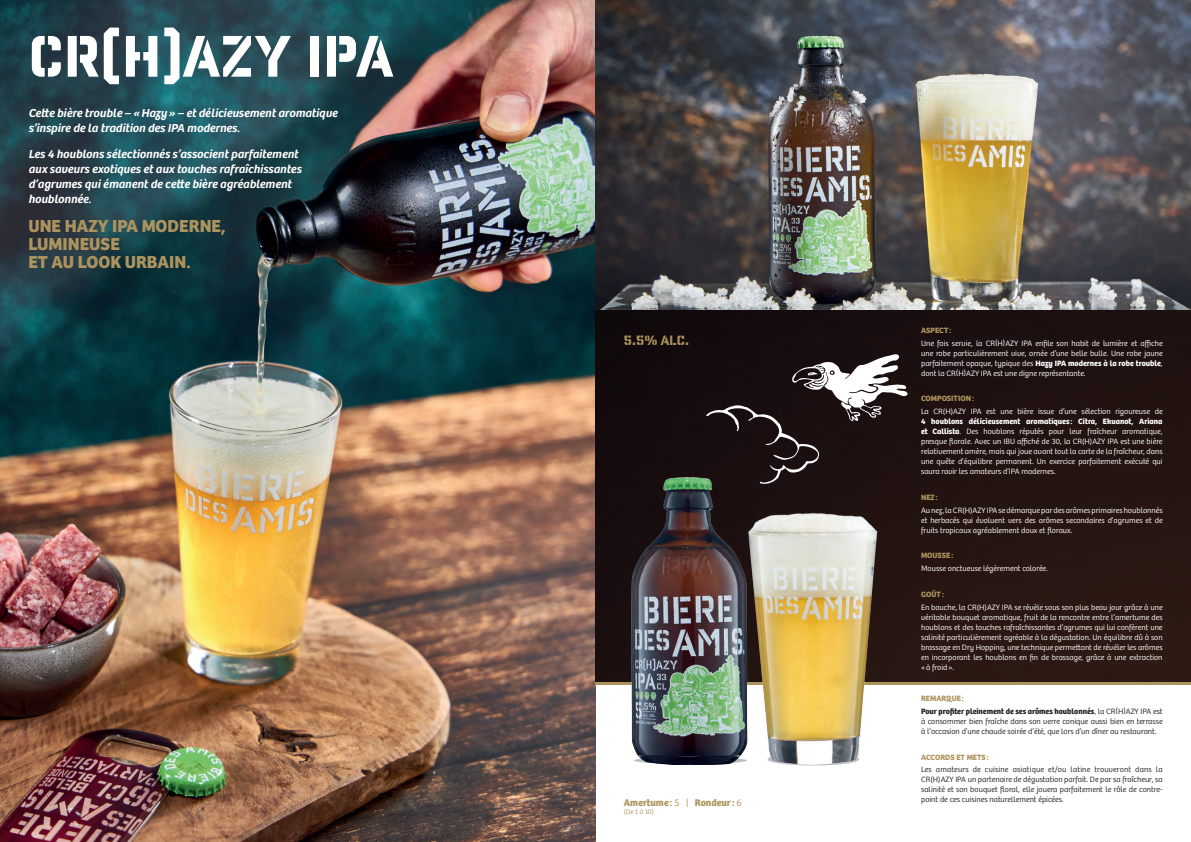
<style>
.page{position:relative;width:1191px;height:842px;background:#fff}
.page>*{position:absolute;margin:0;border:0;box-sizing:border-box;transform-origin:0 0}
.t1{font:500 60.3px "Reload Alt Stencil";color:#fff}
.t2{font:700 18px/18px "Bree";color:#ad945e}
.t3{font:500 14px "Reload Alt Stencil";color:#ad945e}
.t4{font:italic 600 12px/15px "Bree";color:#fff}
.t5{font:700 10px "Bree";color:#ad945e}
.t6{font:300 8px/10px "Bree";color:#fff;text-align:justify}
.t7{font:300 8px/10px "Bree";color:#231f20}
.t8{font:700 8px/12.8px "Bree";color:#231f20}
.t9{font:700 8px "Bree";color:#ad945e}
.t10{font:300 7px "Bree";color:#ad945e}
.s1{font-weight:300}
.s2{font-weight:700}
.s3{color:#ad945e}
</style>
<div class="page">
<img style="left:0;top:0;width:595px;height:842px">
<img style="left:595px;top:0;width:596px;height:682px">
<hr style="left:595px;top:682px;width:596px;height:2px;background:#ad945e">
<img style="left:621px;top:472px;width:120px;height:292px">
<img style="left:741px;top:485px;width:149px;height:281px">
<svg style="left:706px;top:353px;width:202px;height:132px;background:#362c2c"></svg>
<h1 class="t1" style="left:28px;top:20px;width:366px">CR(H)AZY IPA</h1>
<h3 class="t4" style="left:28px;top:106px;width:311px">Cette bière trouble – «Hazy» – et délicieusement aromatique s’inspire de la tradition des IPA modernes.</h3>
<h3 class="t4" style="left:28px;top:147px;width:275px">Les 4 houblons sélectionnés s’associent parfaitement aux saveurs exotiques et aux touches rafraîchissantes d’agrumes qui émanent de cette bière agréablement houblonnée.</h3>
<h2 class="t2" style="left:28px;top:217px;width:198px">UNE HAZY IPA MODERNE,<br>LUMINEUSE<br>ET AU LOOK URBAIN.</h2>
<h3 class="t3" style="left:624px;top:332px;width:67px">5.5% alc.</h3>
<p class="t5" style="left:624px;top:796px;width:120px">Amertume : <span class="s1">5 |</span> Rondeur: <span class="s1">6</span></p>
<p class="t10" style="left:624px;top:807px;width:32px">(De 1 à 10)</p>
<p class="t9" style="left:921px;top:325px;width:32px">ASPECT:</p>
<p class="t6" style="left:921px;top:338px;width:243px">Une fois servie, la CR(H)AZY IPA enfile son habit de lumière et affiche une robe particulièrement vive, ornée d’une belle bulle. Une robe jaune parfaitement opaque, typique des <span class="s2">Hazy IPA modernes à la robe trouble</span>, dont la CR(H)AZY IPA est une digne représentante.</p>
<p class="t9" style="left:921px;top:394px;width:54px">COMPOSITION:</p>
<p class="t6" style="left:921px;top:407px;width:243px">La CR(H)AZY IPA est une bière issue d’une sélection rigoureuse de</p>
<p class="t6" style="left:921px;top:417px;width:243px"><span class="s2">4 houblons délicieusement aromatiques : Citra, Ekuanot, Ariana et Callista</span>. Des houblons réputés pour leur fraîcheur aromatique, presque florale. Avec un IBU affiché de 30, la CR(H)AZY IPA est une bière relativement amère, mais qui joue avant tout la carte de la fraîcheur, dans une quête d’équilibre permanent. Un exercice parfaitement exécuté qui saura ravir les amateurs d’IPA modernes.</p>
<p class="t9" style="left:921px;top:492px;width:18px">NEZ:</p>
<p class="t6" style="left:921px;top:505px;width:243px">Au nez, la CR(H)AZY IPA se démarque par des arômes primaires houblonnés et herbacés qui évoluent vers des arômes secondaires d’agrumes et de fruits tropicaux agréablement doux et floraux.</p>
<p class="t9" style="left:921px;top:551px;width:34px">MOUSSE:</p>
<p class="t6" style="left:921px;top:564px;width:128px">Mousse onctueuse légèrement colorée.</p>
<p class="t9" style="left:921px;top:589px;width:24px">GOÛT:</p>
<p class="t6" style="left:921px;top:602px;width:243px">En bouche, la CR(H)AZY IPA se révèle sous son plus beau jour grâce à une véritable bouquet aromatique, fruit de la rencontre entre l’amertume des houblons et des touches rafraîchissantes d’agrumes qui lui confèrent une salinité particulièrement agréable à la dégustation. Un équilibre dû à son brassage en Dry Hopping, une technique permettant de révéler les arômes en incorporant les houblons en fin de brassage, grâce à une extraction «à froid».</p>
<p class="t8" style="left:921px;top:692px;width:243px"><span class="s3">REMARQUE:<br></span>Pour profiter pleinement de ses arômes houblonnés<span class="s1">, la CR(H)AZY IPA est</span></p>
<p class="t7" style="left:921px;top:716px;width:243px">à consommer bien fraîche dans son verre conique aussi bien en terrasse à l’occasion d’une chaude soirée d’été, que lors d’un dîner au restaurant.</p>
<p class="t9" style="left:921px;top:752px;width:69px">ACCORDS ET METS:</p>
<p class="t7" style="left:921px;top:765px;width:243px;text-align:justify">Les amateurs de cuisine asiatique et/ou latine trouveront dans la CR(H)AZY IPA un partenaire de dégustation parfait. De par sa fraîcheur, sa salinité et son bouquet floral, elle jouera parfaitement le rôle de contre&shy;point de ces cuisines naturellement épicées.</p>
</div>
